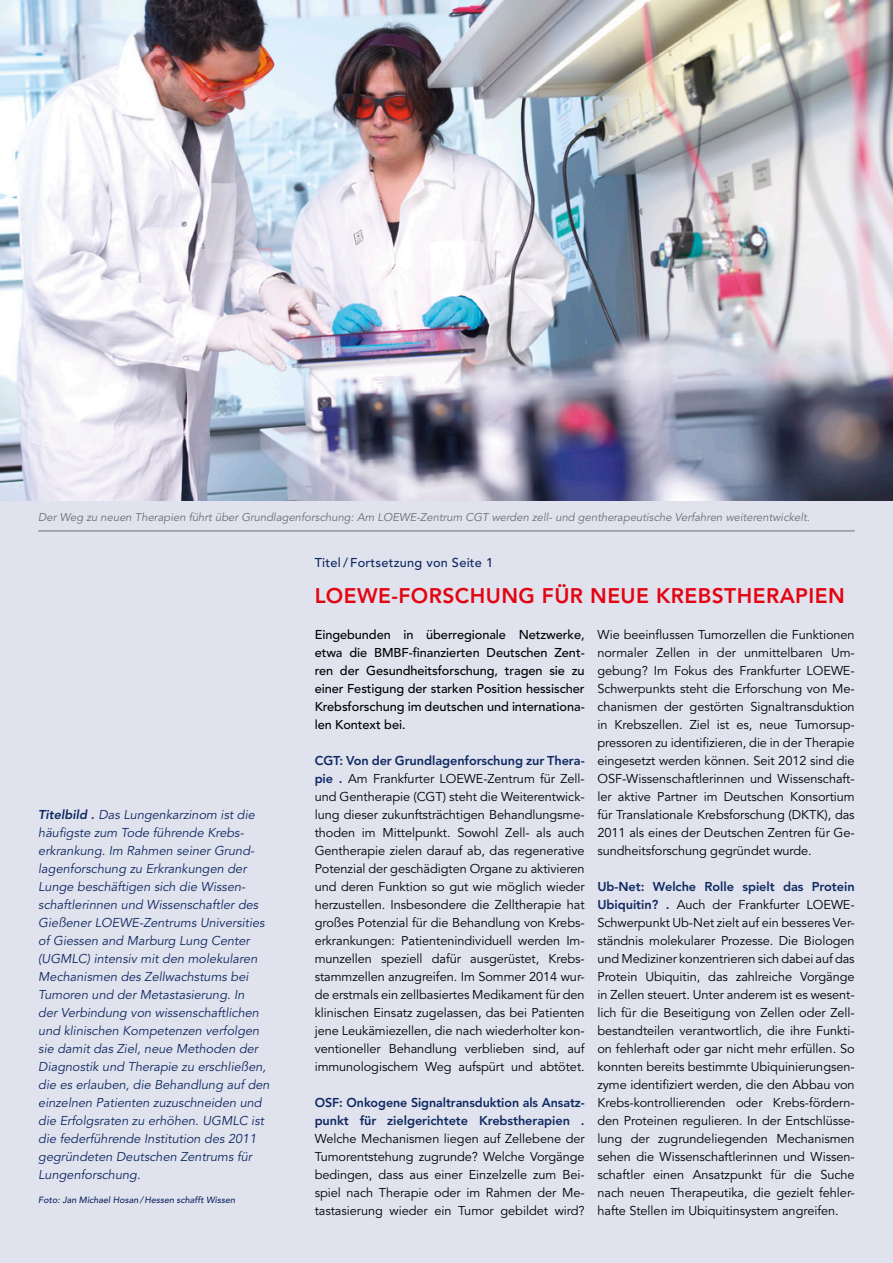
<style>
.page{position:relative;width:893px;height:1263px;background:#fff}
.page>*{position:absolute;margin:0;border:0;box-sizing:border-box;transform-origin:0 0}
.t1{font:800 21px "Avenir LT Std";letter-spacing:.02em;color:#e30512}
.t2{font:12.75px/18px "Avenir LT Std";letter-spacing:-.005em;color:#000;text-align:justify}
.t3{font:italic 12.75px/18px "Avenir LT Std";color:#0f2961}
.t4{font:500 12.75px/18px "Avenir LT Std";letter-spacing:-.005em;color:#000;text-align:justify}
.t5{font:500 12.75px "Avenir LT Std";letter-spacing:.02em;color:#0f2961}
.t6{font:italic 11.25px "Avenir LT Std";color:#6e6e6e}
.t7{font:italic 500 9px "Avenir LT Std";color:#0f2961}
.s1{font-weight:800}
.s2{font-weight:800;color:#0f2961}
</style>
<div class="page">
<div style="left:0;top:501px;width:893px;height:762px;background:#e0e2ee"></div>
<img style="left:0;top:0;width:893px;height:501px">
<hr style="left:38px;top:531px;width:817px;height:1px;background:#6e6e6e">
<p class="t6" style="left:38px;top:511px;width:773px">Der Weg zu neuen Therapien führt über Grundlagenforschung: Am LOEWE-Zentrum CGT werden zell- und gentherapeutische Verfahren weiterentwickelt.</p>
<p class="t5" style="left:315px;top:555px;width:180px">Titel/ Fortsetzung von Seite 1</p>
<p class="t3" style="left:38px;top:805px;width:233px"><span class="s1">Titelbild .</span> Das Lungenkarzinom ist die häufigste zum Tode führende Krebs&shy;erkrankung. Im Rahmen seiner Grund&shy;lagenforschung zu Erkrankungen der Lunge beschäftigen sich die Wissen&shy;schaftlerinnen und Wissenschaftler des Gießener LOEWE-Zentrums Universities of Giessen and Marburg Lung Center (UGMLC) intensiv mit den molekularen Mechanismen des Zellwachstums bei Tumoren und der Metastasierung. In<br>der Verbindung von wissenschaftlichen und klinischen Kompetenzen verfolgen sie damit das Ziel, neue Methoden der Diagnostik und Therapie zu erschließen, die es erlauben, die Behandlung auf den einzelnen Patienten zuzuschneiden und die Erfolgsraten zu erhöhen. UGMLC ist die federführende Institution des 2011 gegründeten Deutschen Zentrums für Lungenforschung.</p>
<p class="t7" style="left:38px;top:1194px;width:198px">Foto: Jan Michael Hosan/Hessen schafft Wissen</p>
<p class="t1" style="left:315px;top:583px;width:532px">LOEWE-FORSCHUNG FÜR NEUE KREBSTHERAPIEN</p>
<p class="t4" style="left:315px;top:625px;width:272px">Eingebunden in überregionale Netzwerke, etwa die BMBF-finanzierten Deutschen Zent&shy;ren der Gesundheitsforschung, tragen sie zu einer Festigung der starken Position hessischer Krebsforschung im deutschen und internationa&shy;len Kontext bei.</p>
<p class="t2" style="left:315px;top:751px;width:272px"><span class="s2">CGT: Von der Grundlagenforschung zur Thera&shy;pie .</span> Am Frankfurter LOEWE-Zentrum für Zell&shy;und Gentherapie (CGT) steht die Weiterentwick&shy;lung dieser zukunftsträchtigen Behandlungsme&shy;thoden im Mittelpunkt. Sowohl Zell- als auch Gentherapie zielen darauf ab, das regenerative Potenzial der geschädigten Organe zu aktivieren und deren Funktion so gut wie möglich wieder herzustellen. Insbesondere die Zelltherapie hat großes Potenzial für die Behandlung von Krebs&shy;erkrankungen: Patientenindividuell werden Im&shy;munzellen speziell dafür ausgerüstet, Krebs&shy;stammzellen anzugreifen. Im Sommer 2014 wur&shy;de erstmals ein zellbasiertes Medikament für den klinischen Einsatz zugelassen, das bei Patienten jene Leukämiezellen, die nach wiederholter kon&shy;ventioneller Behandlung verblieben sind, auf immunologischem Weg aufspürt und abtötet.</p>
<p class="t2" style="left:315px;top:1093px;width:272px"><span class="s2">OSF: Onkogene Signaltransduktion als Ansatz&shy;punkt für zielgerichtete Krebstherapien .<br></span>Welche Mechanismen liegen auf Zellebene der Tumorentstehung zugrunde? Welche Vorgänge bedingen, dass aus einer Einzelzelle zum Bei&shy;spiel nach Therapie oder im Rahmen der Me&shy;tastasierung wieder ein Tumor gebildet wird?</p>
<p class="t2" style="left:597px;top:625px;width:259px">Wie beeinflussen Tumorzellen die Funktionen normaler Zellen in der unmittelbaren Um&shy;gebung? Im Fokus des Frankfurter LOEWE-Schwerpunkts steht die Erforschung von Me&shy;chanismen der gestörten Signaltransduktion in Krebszellen. Ziel ist es, neue Tumorsup&shy;pressoren zu identifizieren, die in der Therapie eingesetzt werden können. Seit 2012 sind die OSF-Wissenschaftlerinnen und Wissenschaft&shy;ler aktive Partner im Deutschen Konsortium für Translationale Krebsforschung (DKTK), das 2011 als eines der Deutschen Zentren für Ge&shy;sundheitsforschung gegründet wurde.</p>
<p class="t2" style="left:597px;top:877px;width:259px"><span class="s2">Ub-Net: Welche Rolle spielt das Protein Ubiquitin? .</span> Auch der Frankfurter LOEWE-Schwerpunkt Ub-Net zielt auf ein besseres Ver&shy;ständnis molekularer Prozesse. Die Biologen und Mediziner konzentrieren sich dabei auf das Protein Ubiquitin, das zahlreiche Vorgänge in Zellen steuert. Unter anderem ist es wesent&shy;lich für die Beseitigung von Zellen oder Zell&shy;bestandteilen verantwortlich, die ihre Funkti&shy;on fehlerhaft oder gar nicht mehr erfüllen. So konnten bereits bestimmte Ubiquinierungsen&shy;zyme identifiziert werden, die den Abbau von Krebs-kontrollierenden oder Krebs-fördern&shy;den Proteinen regulieren. In der Entschlüsse&shy;lung der zugrundeliegenden Mechanismen sehen die Wissenschaftlerinnen und Wissen&shy;schaftler einen Ansatzpunkt für die Suche nach neuen Therapeutika, die gezielt fehler&shy;hafte Stellen im Ubiquitinsystem angreifen.</p>
</div>
